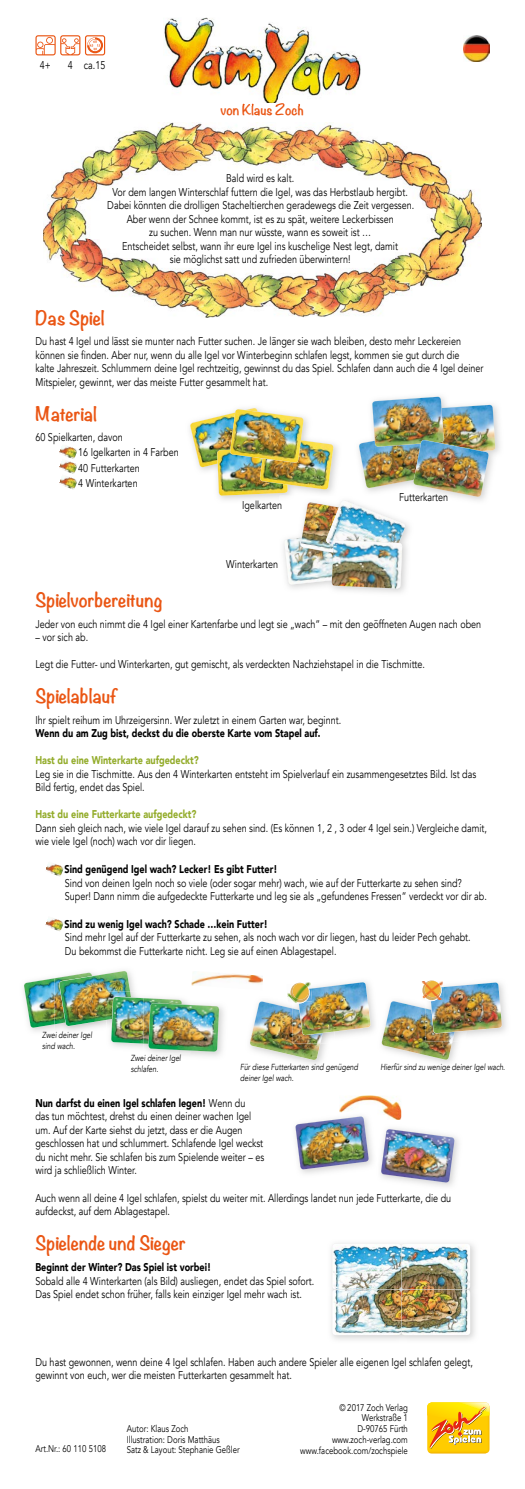
<style>
.page{position:relative;width:525px;height:1489px;background:#fff}
.page>*{position:absolute;margin:0;border:0;box-sizing:border-box;transform-origin:0 0}
.t1{font:700 17.5px "Noteworthy";color:#ea5614}
.t2{font:700 12.5px "Noteworthy";color:#ea5614}
.t3{font:11.25px/13.5px "Avenir";color:#000;scale:.8 1}
.t4{font:900 11.25px "Avenir";color:#000;scale:.8 1}
.t5{font:900 11.25px "Avenir";color:#93ac2b;scale:.8 1}
.t6{font:9.75px/10.8px "Avenir";color:#000;text-align:right;scale:.8 1}
.t7{font:italic 8.75px/10.5px "Avenir";color:#000;scale:.8 1}
.s1{font-weight:900}
</style>
<div class="page">
<img style="left:495px;top:406px;width:5px;height:48px">
<img style="left:293px;top:588px;width:112px;height:5px">
<img style="left:339px;top:1095px;width:62px;height:24px">
<img style="left:219px;top:974px;width:44px;height:9px">
<img style="left:190px;top:396px;width:305px;height:192px">
<img style="left:300px;top:1131px;width:73px;height:43px">
<img style="left:339px;top:1111px;width:38px;height:8px">
<img style="left:295px;top:1116px;width:74px;height:53px">
<img style="left:412px;top:1137px;width:47px;height:50px">
<img style="left:380px;top:1128px;width:74px;height:54px">
<img style="left:381px;top:980px;width:121px;height:80px">
<img style="left:421px;top:980px;width:1px;height:19px">
<img style="left:422px;top:980px;width:19px;height:19px">
<img style="left:169px;top:1006px;width:55px;height:50px">
<img style="left:150px;top:1051px;width:40px;height:3px">
<img style="left:24px;top:970px;width:195px;height:81px">
<img style="left:332px;top:1243px;width:138px;height:91px">
<img style="left:249px;top:981px;width:122px;height:79px">
<img style="left:288px;top:982px;width:22px;height:20px">
<img style="left:290px;top:983px;width:19px;height:19px">
<img style="left:292px;top:983px;width:17px;height:16px">
<img style="left:43px;top:123px;width:438px;height:194px">
<img style="left:46px;top:864px;width:18px;height:12px">
<img style="left:45px;top:918px;width:19px;height:13px">
<img style="left:59px;top:446px;width:18px;height:43px">
<img style="left:163px;top:18px;width:198px;height:85px">
<img style="left:242px;top:103px;width:58px;height:2px">
<img style="left:463px;top:35px;width:26px;height:26px">
<svg style="left:427px;top:1402px;width:62px;height:46px"></svg>
<svg style="left:35px;top:35px;width:70px;height:20px"></svg>
<p class="t3" style="left:40px;top:58px;width:15px">4+</p>
<p class="t3" style="left:68px;top:58px;width:49px">4 ca.15</p>
<p class="t2" style="left:220px;top:98px;width:85px">von Klaus Zoch</p>
<p class="t3" style="left:107px;top:172px;width:385px;text-align:center">Bald wird es kalt.<br>Vor dem langen Winterschlaf futtern die Igel, was das Herbstlaub hergibt.<br>Dabei könnten die drolligen Stacheltierchen geradewegs die Zeit vergessen.<br>Aber wenn der Schnee kommt, ist es zu spät, weitere Leckerbissen<br>zu suchen. Wenn man nur wüsste, wann es soweit ist …<br>Entscheidet selbst, wann ihr eure Igel ins kuschelige Nest legt, damit<br>sie möglichst satt und zufrieden überwintern!</p>
<h1 class="t1" style="left:35px;top:302px;width:71px">Das Spiel</h1>
<p class="t3" style="left:35px;top:335px;width:561px">Du hast 4 Igel und lässt sie munter nach Futter suchen. Je länger sie wach bleiben, desto mehr Leckereien können sie finden. Aber nur, wenn du alle Igel vor Winterbeginn schlafen legst, kommen sie gut durch die<br>kalte Jahreszeit. Schlummern deine Igel rechtzeitig, gewinnst du das Spiel. Schlafen dann auch die 4 Igel deiner Mitspieler, gewinnt, wer das meiste Futter gesammelt hat.</p>
<h1 class="t1" style="left:35px;top:398px;width:63px">Material</h1>
<p class="t3" style="left:78px;top:430px;width:127px;line-height:15.4px;text-indent:-43px">60 Spielkarten, davon<br>16 Igelkarten in 4 Farben<br>40 Futterkarten<br>4 Winterkarten</p>
<p class="t3" style="left:242px;top:498px;width:52px">Igelkarten</p>
<p class="t3" style="left:226px;top:558px;width:66px">Winterkarten</p>
<p class="t3" style="left:399px;top:490px;width:63px">Futterkarten</p>
<h1 class="t1" style="left:35px;top:584px;width:129px">Spielvorbereitung</h1>
<p class="t3" style="left:35px;top:617px;width:558px">Jeder von euch nimmt die 4 Igel einer Kartenfarbe und legt sie „wach“ – mit den geöffneten Augen nach oben</p>
<p class="t3" style="left:35px;top:630px;width:67px">– vor sich ab.</p>
<p class="t3" style="left:35px;top:657px;width:488px">Legt die Futter- und Winterkarten, gut gemischt, als verdeckten Nachziehstapel in die Tischmitte.</p>
<h1 class="t1" style="left:35px;top:680px;width:83px">Spielablauf</h1>
<p class="t3" style="left:35px;top:713px;width:383px">Ihr spielt reihum im Uhrzeigersinn. Wer zuletzt in einem Garten war, beginnt.</p>
<p class="t4" style="left:35px;top:723px;width:357px">Wenn du am Zug bist, deckst du die oberste Karte vom Stapel auf.</p>
<p class="t5" style="left:35px;top:750px;width:205px">Hast du eine Winterkarte aufgedeckt?</p>
<p class="t3" style="left:35px;top:767px;width:552px">Leg sie in die Tischmitte. Aus den 4 Winterkarten entsteht im Spielverlauf ein zusammengesetztes Bild. Ist das<br>Bild fertig, endet das Spiel.</p>
<p class="t5" style="left:35px;top:804px;width:203px">Hast du eine Futterkarte aufgedeckt?</p>
<p class="t3" style="left:35px;top:821px;width:565px">Dann sieh gleich nach, wie viele Igel darauf zu sehen sind. (Es können 1, 2 , 3 oder 4 Igel sein.) Vergleiche damit, wie viele Igel (noch) wach vor dir liegen.</p>
<p class="t4" style="left:65px;top:859px;width:267px">Sind genügend Igel wach? Lecker! Es gibt Futter!</p>
<p class="t3" style="left:65px;top:876px;width:528px">Sind von deinen Igeln noch so viele (oder sogar mehr) wach, wie auf der Futterkarte zu sehen sind?<br>Super! Dann nimm die aufgedeckte Futterkarte und leg sie als „gefundenes Fressen“ verdeckt vor dir ab.</p>
<p class="t4" style="left:65px;top:914px;width:255px">Sind zu wenig Igel wach? Schade …kein Futter!</p>
<p class="t3" style="left:65px;top:930px;width:508px">Sind mehr Igel auf der Futterkarte zu sehen, als noch wach vor dir liegen, hast du leider Pech gehabt.<br>Du bekommst die Futterkarte nicht. Leg sie auf einen Ablagestapel.</p>
<p class="t7" style="left:42px;top:1030px;width:64px">Zwei deiner Igel sind wach.</p>
<p class="t7" style="left:131px;top:1053px;width:64px">Zwei deiner Igel schlafen.</p>
<p class="t7" style="left:240px;top:1062px;width:149px">Für diese Futterkarten sind genügend</p>
<p class="t7" style="left:380px;top:1061px;width:157px">Hierfür sind zu wenige deiner Igel wach.</p>
<p class="t7" style="left:240px;top:1072px;width:68px">deiner Igel wach.</p>
<p class="t3" style="left:35px;top:1096px;width:287px"><span class="s1">Nun darfst du einen Igel schlafen legen!</span> Wenn du<br>das tun möchtest, drehst du einen deiner wachen Igel um. Auf der Karte siehst du jetzt, dass er die Augen geschlossen hat und schlummert. Schlafende Igel weckst du nicht mehr. Sie schlafen bis zum Spielende weiter – es wird ja schließlich Winter.</p>
<p class="t3" style="left:35px;top:1190px;width:521px">Auch wenn all deine 4 Igel schlafen, spielst du weiter mit. Allerdings landet nun jede Futterkarte, die du aufdeckst, auf dem Ablagestapel.</p>
<h1 class="t1" style="left:35px;top:1227px;width:152px">Spielende und Sieger</h1>
<p class="t4" style="left:35px;top:1257px;width:221px">Beginnt der Winter? Das Spiel ist vorbei!</p>
<p class="t3" style="left:35px;top:1273px;width:350px">Sobald alle 4 Winterkarten (als Bild) ausliegen, endet das Spiel sofort.<br>Das Spiel endet schon früher, falls kein einziger Igel mehr wach ist.</p>
<p class="t3" style="left:35px;top:1354px;width:548px">Du hast gewonnen, wenn deine 4 Igel schlafen. Haben auch andere Spieler alle eigenen Igel schlafen gelegt, gewinnt von euch, wer die meisten Futterkarten gesammelt hat.</p>
<p class="t6" style="left:332px;top:1401px;width:96px">© 2017 Zoch Verlag<br>Werkstraße 1<br>D-90765 Fürth www.zoch-verlag.com</p>
<p class="t6" style="left:127px;top:1422px;width:142px;text-align:left">Autor: Klaus Zoch<br>Illustration: Doris Matthäus<br>Satz &amp; Layout: Stephanie Geßler</p>
<p class="t6" style="left:35px;top:1443px;width:90px">Art.Nr.: 60 110 5108</p>
<p class="t6" style="left:300px;top:1444px;width:136px">www.facebook.com/zochspiele</p>
</div>
